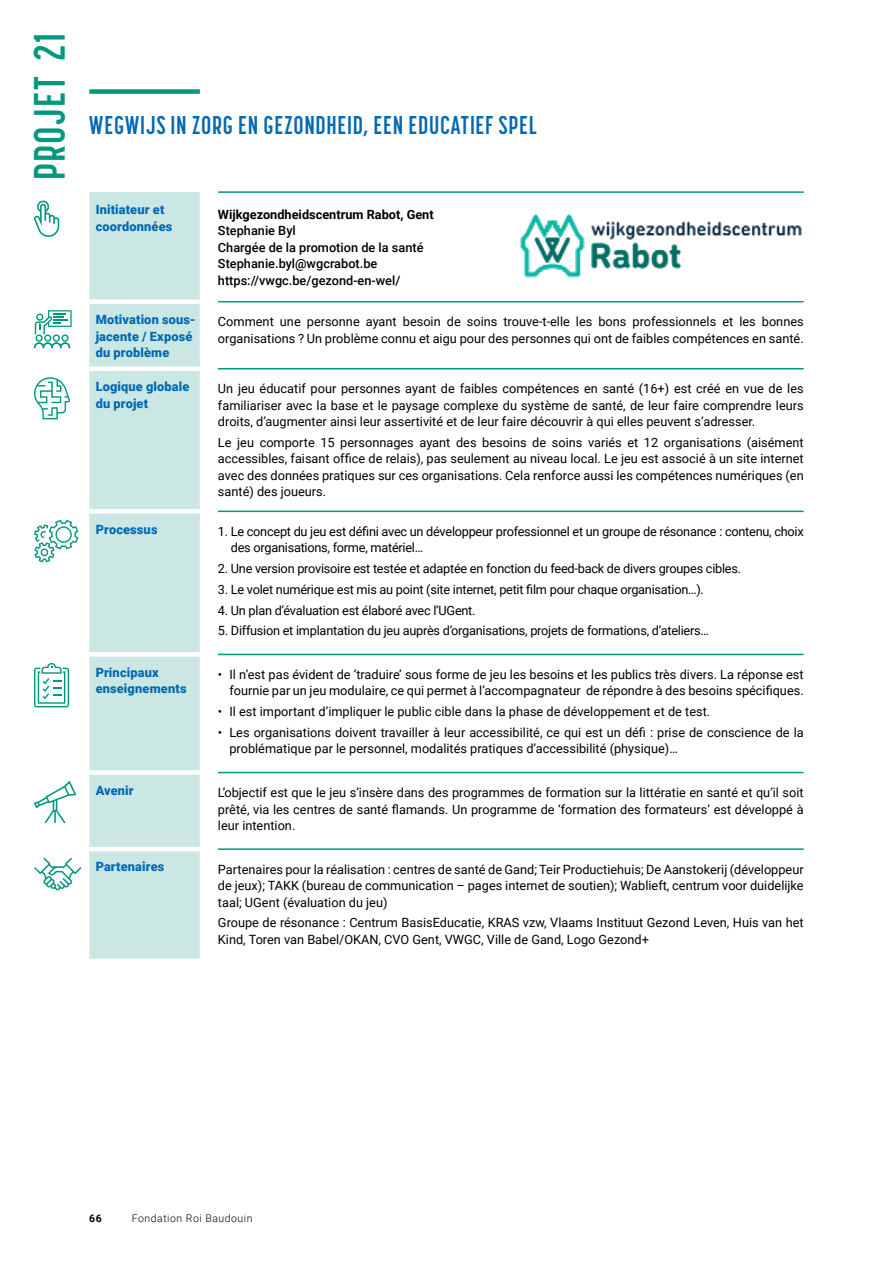
<style>
.page{position:relative;width:893px;height:1263px;background:#fff}
.page>*{position:absolute;margin:0;border:0;box-sizing:border-box;transform-origin:0 0}
.Titre_1_Korolev_comp{font:700 43.65px "Korolev Compressed";letter-spacing:.03em;color:#00987e}
.Titre_1_Korolev_comp-2{font:700 25.5px "Korolev Compressed";letter-spacing:.03em;color:#0069b4}
.t1{font:12.75px/16.5px "Roboto";color:#000;text-align:justify}
.t2{font:12.75px/16.5px "Roboto";letter-spacing:-.02em;color:#000}
.body{font:900 12.75px/16.5px "Roboto";letter-spacing:.015em;color:#0069b4}
.t3{font:500 12.75px "Roboto";color:#000}
.t4{font:700 12.75px "Roboto";color:#000}
.t5{font:300 10.5px "Roboto";letter-spacing:.05em;color:#000}
.t6{font:700 10.5px "Roboto";color:#000}
</style>
<div class="page">
<div style="left:89px;top:89px;width:111px;height:5px;background:#00987e"></div>
<div style="left:89px;top:192px;width:111px;height:767px;background:#cbe7e3"></div>
<div style="left:89px;top:299px;width:111px;height:5px;background:#fff"></div>
<div style="left:89px;top:366px;width:111px;height:5px;background:#fff"></div>
<div style="left:89px;top:509px;width:111px;height:5px;background:#fff"></div>
<div style="left:89px;top:652px;width:111px;height:5px;background:#fff"></div>
<div style="left:89px;top:770px;width:111px;height:5px;background:#fff"></div>
<hr style="left:89px;top:847px;width:111px;height:4px;background:#fff">
<hr style="left:218px;top:191px;width:586px;height:2px;background:#00987e">
<hr style="left:218px;top:301px;width:586px;height:1px;background:#00987e">
<hr style="left:218px;top:368px;width:586px;height:1px;background:#00987e">
<hr style="left:218px;top:511px;width:586px;height:1px;background:#00987e">
<hr style="left:218px;top:654px;width:586px;height:1px;background:#00987e">
<hr style="left:218px;top:772px;width:586px;height:1px;background:#00987e">
<hr style="left:218px;top:848px;width:586px;height:2px;background:#00987e">
<svg style="left:34px;top:201px;width:25px;height:36px"></svg>
<svg style="left:34px;top:310px;width:38px;height:38px"></svg>
<svg style="left:34px;top:377px;width:36px;height:42px"></svg>
<svg style="left:34px;top:520px;width:44px;height:42px"></svg>
<svg style="left:34px;top:663px;width:35px;height:44px"></svg>
<svg style="left:34px;top:781px;width:42px;height:42px"></svg>
<svg style="left:34px;top:858px;width:47px;height:33px"></svg>
<img style="left:520px;top:214px;width:282px;height:64px">
<p class="Titre_1_Korolev_comp" style="left:25px;top:180px;width:148px;rotate:-90deg">PROJET 21</p>
<p class="Titre_1_Korolev_comp-2" style="left:89px;top:110px;width:449px">WEGWIJS IN ZORG EN GEZONDHEID, EEN EDUCATIEF SPEL</p>
<p class="body" style="left:96px;top:201px;width:78px">Initiateur et coordonnées</p>
<p class="t4" style="left:218px;top:205px;width:217px">Wijkgezondheidscentrum Rabot, Gent</p>
<p class="t3" style="left:218px;top:222px;width:79px">Stephanie Byl</p>
<p class="t3" style="left:218px;top:238px;width:207px">Chargée de la promotion de la santé</p>
<p class="t3" style="left:218px;top:255px;width:161px">Stephanie.byl@wgcrabot.be</p>
<p class="t3" style="left:218px;top:271px;width:184px">https://vwgc.be/gezond-en-wel/</p>
<p class="body" style="left:96px;top:311px;width:102px">Motivation sous&shy;jacente / Exposé du problème</p>
<p class="t1" style="left:218px;top:313px;width:587px">Comment une personne ayant besoin de soins trouve-t-elle les bons professionnels et les bonnes organisations ? Un problème connu et aigu pour des personnes qui ont de faibles compétences en santé.</p>
<p class="body" style="left:96px;top:378px;width:95px">Logique globale du projet</p>
<p class="t1" style="left:218px;top:380px;width:587px">Un jeu éducatif pour personnes ayant de faibles compétences en santé (16+) est créé en vue de les familiariser avec la base et le paysage complexe du système de santé, de leur faire comprendre leurs droits, d’augmenter ainsi leur assertivité et de leur faire découvrir à qui elles peuvent s’adresser.</p>
<p class="t1" style="left:218px;top:434px;width:587px">Le jeu comporte 15 personnages ayant des besoins de soins variés et 12 organisations (aisément accessibles, faisant office de relais), pas seulement au niveau local. Le jeu est associé à un site internet avec des données pratiques sur ces organisations. Cela renforce aussi les compétences numériques (en santé) des joueurs.</p>
<p class="body" style="left:96px;top:520px;width:63px">Processus</p>
<p class="t2" style="left:231px;top:522px;width:574px;text-indent:-13px">1. Le concept du jeu est défini avec un développeur professionnel et un groupe de résonance : contenu, choix des organisations, forme, matériel…</p>
<p class="t2" style="left:218px;top:560px;width:525px">2. Une version provisoire est testée et adaptée en fonction du feed-back de divers groupes cibles.</p>
<p class="t2" style="left:218px;top:580px;width:487px">3. Le volet numérique est mis au point (site internet, petit film pour chaque organisation…).</p>
<p class="t2" style="left:218px;top:601px;width:259px">4. Un plan d’évaluation est élaboré avec l’UGent.</p>
<p class="t2" style="left:218px;top:622px;width:493px">5. Diffusion et implantation du jeu auprès d’organisations, projets de formations, d’ateliers…</p>
<p class="body" style="left:96px;top:663px;width:92px">Principaux enseignements</p>
<p class="t1" style="left:218px;top:666px;width:587px;text-align:right">• Il n’est pas évident de ‘traduire’ sous forme de jeu les besoins et les publics très divers. La réponse est fournie par un jeu modulaire, ce qui permet à l’accompagnateur de répondre à des besoins spécifiques.</p>
<p class="t1" style="left:218px;top:703px;width:494px">• Il est important d’impliquer le public cible dans la phase de développement et de test.</p>
<p class="t1" style="left:229px;top:724px;width:576px;text-indent:-11px">• Les organisations doivent travailler à leur accessibilité, ce qui est un défi : prise de conscience de la problématique par le personnel, modalités pratiques d’accessibilité (physique)…</p>
<p class="body" style="left:96px;top:782px;width:40px">Avenir</p>
<p class="t1" style="left:218px;top:784px;width:587px">L’objectif est que le jeu s’insère dans des programmes de formation sur la littératie en santé et qu’il soit prêté, via les centres de santé flamands. Un programme de ‘formation des formateurs’ est développé à leur intention.</p>
<p class="body" style="left:96px;top:858px;width:70px">Partenaires</p>
<p class="t1" style="left:218px;top:860px;width:587px">Partenaires pour la réalisation : centres de santé de Gand; Teir Productiehuis; De Aanstokerij (développeur de jeux); TAKK (bureau de communication – pages internet de soutien); Wablieft, centrum voor duidelijke taal; UGent (évaluation du jeu)</p>
<p class="t1" style="left:218px;top:914px;width:587px">Groupe de résonance : Centrum BasisEducatie, KRAS vzw, Vlaams Instituut Gezond Leven, Huis van het<br>Kind, Toren van Babel/OKAN, CVO Gent, VWGC, Ville de Gand, Logo Gezond+</p>
<p class="t6" style="left:89px;top:1211px;width:14px">66</p>
<p class="t5" style="left:132px;top:1211px;width:122px">Fondation Roi Baudouin</p>
</div>
